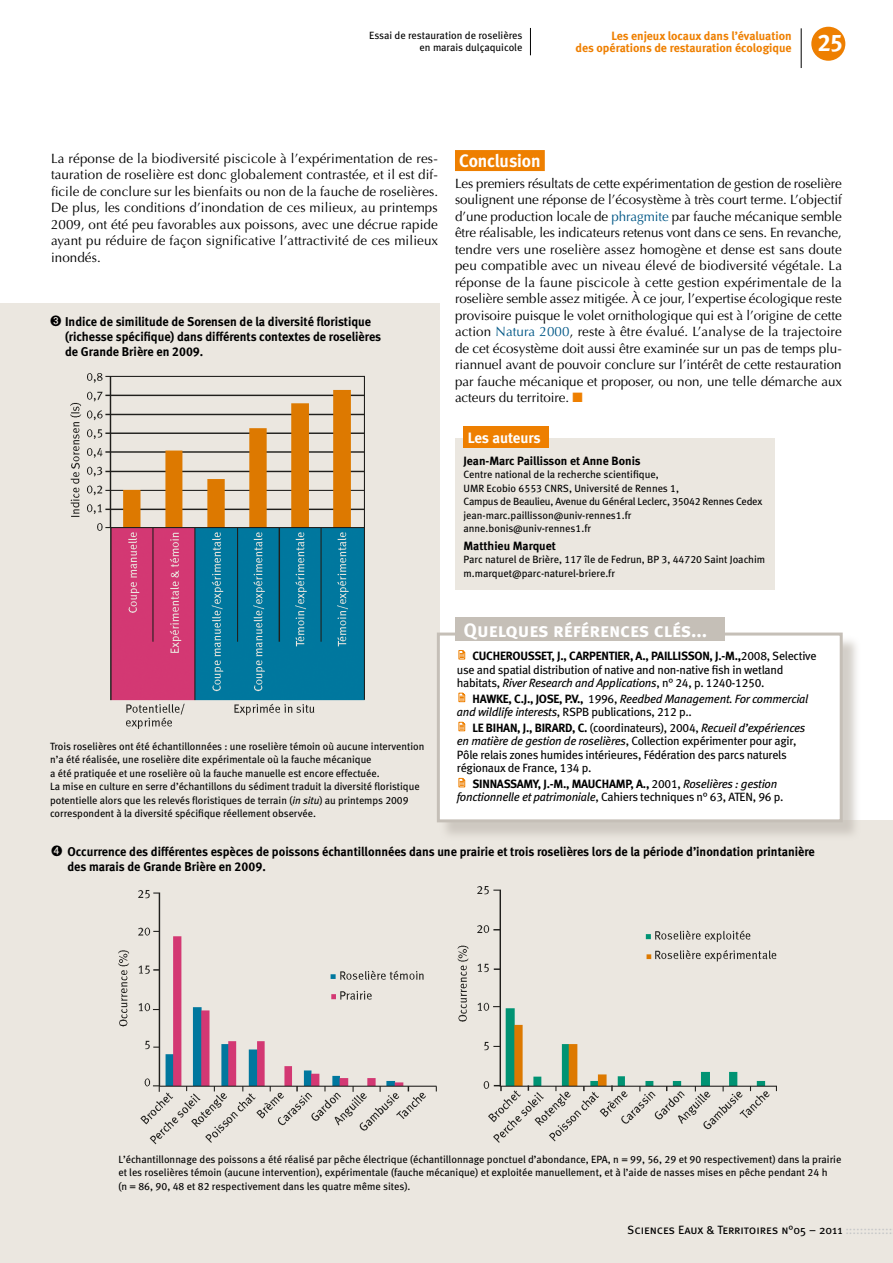
<style>
.page{position:relative;width:893px;height:1263px;background:#fff}
.page>*{position:absolute;margin:0;border:0;box-sizing:border-box;transform-origin:0 0}
.t1{font:24px "Meta Bold Caps Expert";color:#fff}
.t2{font:19.5px "Meta Bold LF Caps";color:#fff}
.t3{font:18px "Meta Bold LF";letter-spacing:-.01em;color:#fff}
.contact-picto{font:15px "Meta Bold LF";letter-spacing:-.005em;color:#fff}
.t4{font:13.5px/16.5px "Optima";color:#000;text-align:justify}
.titre_tableau{font:12.75px/15px "Meta Bold LF";color:#000}
.Hors_texte{font:12px/13.5px "Meta Book LF";letter-spacing:-.02em;color:#000}
.Hors_texte-2{font:italic 12px/13.5px "Meta Book LF";letter-spacing:-.02em;color:#000}
.roulette_section{font:700 12px/12px "Meta";color:#ee7f00;text-align:right}
.t5{font:12px "Meta Book Caps";color:#000}
.contacts{font:12px "Meta Bold LF";color:#000}
.coordonnées{font:12px "Meta Bold LF";color:#000}
.coordonnées-2{font:10.5px/13.5px "Meta Book LF";color:#000}
.roulette_article{font:10.5px/12px "Meta Book LF";color:#000;text-align:right}
.s1{font-style:italic}
.s2{color:#005786}
.s3{color:#ee7f00}
.s4{font-family:"Meta Bold LF"}
.s5{font-family:"Meta Bold LF";font-style:normal}
.s6{font-style:normal}
.s7{color:#c6c7c8}
</style>
<div class="page">
<div style="left:0;top:821px;width:893px;height:442px;background:#ebe7e0"></div>
<svg style="left:530px;top:28px;width:1px;height:27px"></svg>
<img style="left:118px;top:887px;width:659px;height:257px">
<div style="left:0;top:304px;width:440px;height:522px;background:#ebe7e0"></div>
<div style="left:439px;top:635px;width:422px;height:206px;background:#c5bfb7;opacity:.75"></div>
<div style="left:438px;top:634px;width:403px;height:187px;background:#fff"></div>
<svg style="left:458px;top:650px;width:7px;height:9px"></svg>
<svg style="left:458px;top:692px;width:7px;height:10px"></svg>
<svg style="left:458px;top:721px;width:7px;height:10px"></svg>
<svg style="left:458px;top:777px;width:7px;height:10px"></svg>
<div style="left:437px;top:632px;width:406px;height:190px;border:3px solid #c5bfb7"></div>
<div style="left:455px;top:617px;width:269px;height:24px;background:#c5bfb7"></div>
<div style="left:455px;top:439px;width:320px;height:151px;background:#ebe7e0"></div>
<div style="left:463px;top:427px;width:85px;height:21px;background:#ee7f00"></div>
<div style="left:455px;top:150px;width:90px;height:21px;background:#ee7f00"></div>
<div style="left:811px;top:27px;width:34px;height:34px;background:#ee7f00;border-radius:50%"></div>
<hr style="left:801px;top:28px;width:1px;height:40px;background:#000">
<img style="left:70px;top:373px;width:294px;height:355px">
<p class="roulette_article" style="left:369px;top:29px;width:155px">Essai de restauration de roselières en marais dulçaquicole</p>
<p class="roulette_section" style="left:576px;top:29px;width:218px">Les enjeux locaux dans l’évaluation<br>des opérations de restauration écologique</p>
<h1 class="t1" style="left:817px;top:28px;width:27px">25</h1>
<p class="t4" style="left:51px;top:150px;width:389px">La réponse de la biodiversité piscicole à l’expérimentation de res&shy;tauration de roselière est donc globalement contrastée, et il est dif&shy;ficile de conclure sur les bienfaits ou non de la fauche de roselières.<br>De plus, les conditions d’inondation de ces milieux, au printemps 2009, ont été peu favorables aux poissons, avec une décrue rapide ayant pu réduire de façon significative l’attractivité de ces milieux inondés.</p>
<p class="titre_tableau" style="left:65px;top:314px;width:318px;text-indent:-15px">➌ Indice de similitude de Sorensen de la diversité floristique (richesse spécifique) dans différents contextes de roselières de Grande Brière en 2009.</p>
<p class="coordonnées-2" style="left:50px;top:739px;width:376px">Trois roselières ont été échantillonnées : une roselière témoin où aucune intervention n’a été réalisée, une roselière dite expérimentale où la fauche mécanique<br>a été pratiquée et une roselière où la fauche manuelle est encore effectuée.<br>La mise en culture en serre d’échantillons du sédiment traduit la diversité floristique potentielle alors que les relevés floristiques de terrain (<span class="s1">in situ</span>) au printemps 2009 correspondent à la diversité spécifique réellement observée.</p>
<h1 class="t3" style="left:459px;top:150px;width:83px">Conclusion</h1>
<p class="t4" style="left:455px;top:175px;width:389px">Les premiers résultats de cette expérimentation de gestion de roselière soulignent une réponse de l’écosystème à très court terme. L’objectif d’une production locale de <span class="s2">phragmite</span> par fauche mécanique semble être réalisable, les indicateurs retenus vont dans ce sens. En revanche, tendre vers une roselière assez homogène et dense est sans doute peu compatible avec un niveau élevé de biodiversité végétale. La réponse de la faune piscicole à cette gestion expérimentale de la roselière semble assez mitigée. À ce jour, l’expertise écologique reste provisoire puisque le volet ornithologique qui est à l’origine de cette action <span class="s2">Natura 2000</span>, reste à être évalué. L’analyse de la trajectoire de cet écosystème doit aussi être examinée sur un pas de temps plu&shy;riannuel avant de pouvoir conclure sur l’intérêt de cette restauration par fauche mécanique et proposer, ou non, une telle démarche aux acteurs du territoire. <span class="s3">■</span></p>
<p class="contact-picto" style="left:468px;top:428px;width:75px">Les auteurs</p>
<p class="contacts" style="left:463px;top:453px;width:179px">Jean-Marc Paillisson et Anne Bonis</p>
<p class="coordonnées-2" style="left:463px;top:467px;width:300px">Centre national de la recherche scientifique,<br>UMR Ecobio 6553 CNRS, Université de Rennes 1,<br>Campus de Beaulieu, Avenue du Général Leclerc, 35042 Rennes Cedex</p>
<p class="coordonnées-2" style="left:463px;top:508px;width:169px">jean-marc.paillisson@univ-rennes1.fr</p>
<p class="coordonnées-2" style="left:463px;top:521px;width:129px">anne.bonis@univ-rennes1.fr</p>
<p class="coordonnées" style="left:463px;top:538px;width:94px">Matthieu Marquet</p>
<p class="coordonnées-2" style="left:463px;top:553px;width:303px">Parc naturel de Brière, 117 île de Fedrun, BP 3, 44720 Saint Joachim</p>
<p class="coordonnées-2" style="left:463px;top:566px;width:153px">m.marquet@parc-naturel-briere.fr</p>
<p class="t2" style="left:463px;top:618px;width:245px">Quelques références clés...</p>
<p class="Hors_texte" style="left:457px;top:649px;width:361px;text-indent:16px"><span class="s4">CUCHEROUSSET, J., CARPENTIER, A., PAILLISSON, J.-M.,</span>2008, Selective use and spatial distribution of native and non-native fish in wetland habitats, <span class="s1">River Research and Applications</span>, n° 24, p. 1240-1250.</p>
<p class="Hors_texte-2" style="left:457px;top:692px;width:353px;text-indent:16px"><span class="s5">HAWKE, C.J., JOSE, P.V.,</span> <span class="s6">1996,</span> Reedbed Management. For commercial and wildlife interests<span class="s6">, RSPB publications, 212 p..</span></p>
<p class="Hors_texte" style="left:457px;top:721px;width:350px;text-indent:16px"><span class="s4">LE BIHAN, J., BIRARD, C.</span> (coordinateurs), 2004, <span class="s1">Recueil d’expériences en matière de gestion de roselières</span>, Collection expérimenter pour agir, Pôle relais zones humides intérieures, Fédération des parcs naturels régionaux de France, 134 p.</p>
<p class="Hors_texte-2" style="left:457px;top:777px;width:328px;text-indent:16px"><span class="s5">SINNASSAMY, J.-M., MAUCHAMP, A.,</span> <span class="s6">2001,</span> Roselières : gestion fonctionnelle et patrimoniale<span class="s6">, Cahiers techniques n° 63, ATEN, 96 p.</span></p>
<p class="titre_tableau" style="left:68px;top:844px;width:749px;text-indent:-16px">➍ Occurrence des différentes espèces de poissons échantillonnées dans une prairie et trois roselières lors de la période d’inondation printanière des marais de Grande Brière en 2009.</p>
<p class="coordonnées-2" style="left:118px;top:1152px;width:724px">L’échantillonnage des poissons a été réalisé par pêche électrique (échantillonnage ponctuel d’abondance, EPA, n = 99, 56, 29 et 90 respectivement) dans la prairie et les roselières témoin (aucune intervention), expérimentale (fauche mécanique) et exploitée manuellement, et à l’aide de nasses mises en pêche pendant 24 h<br>(n = 86, 90, 48 et 82 respectivement dans les quatre même sites).</p>
<p class="t5" style="left:627px;top:1223px;width:266px">Sciences Eaux &amp; Territoires n°05 – 2011 <span class="s7">:::::::::::::</span></p>
</div>
